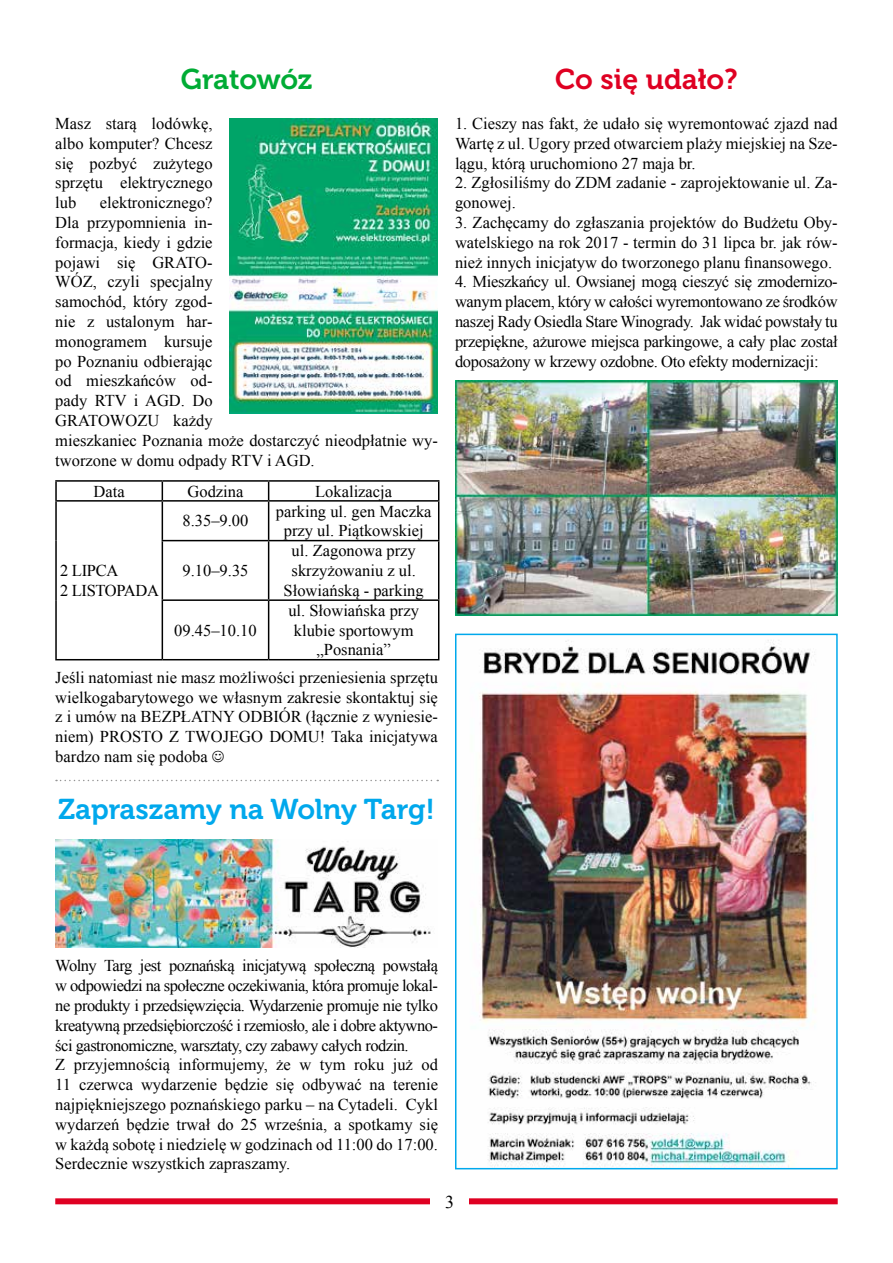
<style>
.page{position:relative;width:893px;height:1263px;background:#fff}
.page>*{position:absolute;margin:0;border:0;box-sizing:border-box;transform-origin:0 0}
.t1{font:28.5px "Museo 700";color:#00a8ec}
.t2{font:28.5px "Museo 700";color:#df0022}
.t3{font:28.5px "Museo 700";letter-spacing:-.01em;color:#00ac35}
.t4{font:18px "Times New Roman";color:#000}
.t5{font:16.5px/19.8px "Times New Roman";color:#000;text-align:justify}
.t6{font:16.5px/19.8px "Times New Roman";letter-spacing:-.03em;color:#000}
.t7{font:16.5px/19.8px "Times New Roman";letter-spacing:-.02em;color:#000}
</style>
<div class="page">
<div style="left:55px;top:1198px;width:783px;height:6px;background:#df0022"></div>
<div style="left:431px;top:1190px;width:38px;height:23px;background:#fff"></div>
<img style="left:455px;top:380px;width:383px;height:235px">
<img style="left:55px;top:839px;width:376px;height:108px">
<hr style="left:55px;top:480px;width:107px;height:2px;background:#000">
<hr style="left:162px;top:480px;width:107px;height:2px;background:#000">
<hr style="left:269px;top:480px;width:170px;height:2px;background:#000">
<hr style="left:55px;top:500px;width:107px;height:2px;background:#000">
<hr style="left:162px;top:500px;width:107px;height:2px;background:#000">
<hr style="left:269px;top:500px;width:170px;height:2px;background:#000">
<hr style="left:162px;top:540px;width:107px;height:1px;background:#000">
<hr style="left:269px;top:540px;width:170px;height:1px;background:#000">
<hr style="left:162px;top:599px;width:107px;height:2px;background:#000">
<hr style="left:269px;top:599px;width:170px;height:2px;background:#000">
<hr style="left:55px;top:659px;width:107px;height:1px;background:#000">
<hr style="left:162px;top:659px;width:107px;height:1px;background:#000">
<hr style="left:269px;top:659px;width:170px;height:1px;background:#000">
<svg style="left:55px;top:482px;width:2px;height:18px"></svg>
<hr style="left:55px;top:502px;width:2px;height:39px;background:#000">
<hr style="left:55px;top:541px;width:2px;height:59px;background:#000">
<hr style="left:55px;top:600px;width:2px;height:59px;background:#000">
<svg style="left:162px;top:482px;width:1px;height:18px"></svg>
<svg style="left:268px;top:482px;width:1px;height:18px"></svg>
<svg style="left:438px;top:482px;width:1px;height:18px"></svg>
<hr style="left:162px;top:502px;width:1px;height:38px;background:#000">
<hr style="left:268px;top:502px;width:1px;height:38px;background:#000">
<hr style="left:438px;top:502px;width:1px;height:38px;background:#000">
<hr style="left:162px;top:541px;width:1px;height:58px;background:#000">
<hr style="left:268px;top:541px;width:1px;height:58px;background:#000">
<hr style="left:438px;top:541px;width:1px;height:58px;background:#000">
<hr style="left:162px;top:601px;width:1px;height:58px;background:#000">
<hr style="left:268px;top:601px;width:1px;height:58px;background:#000">
<hr style="left:438px;top:601px;width:1px;height:58px;background:#000">
<img style="left:479px;top:640px;width:337px;height:526px">
<div style="left:455px;top:634px;width:383px;height:535px;border:2px solid #00a8ec"></div>
<img style="left:230px;top:118px;width:208px;height:295px">
<svg style="left:56px;top:780px;width:382px;height:1px"></svg>
<h1 class="t3" style="left:181px;top:64px;width:133px">Gratowóz</h1>
<p class="t5" style="left:55px;top:113px;width:159px">Masz starą lodówkę, albo komputer? Chcesz się pozbyć zużytego sprzętu elektrycznego lub</p>
<p class="t5" style="left:55px;top:193px;width:384px;text-align:left;text-indent:45px">elektronicznego?<br>Dla przypomnienia in-<br>formacja, kiedy i gdzie<br>pojawi się GRATO-<br>WÓZ, czyli specjalny<br>samochód, który zgod-<br>nie z ustalonym har-<br>monogramem kursuje<br>po Poznaniu odbierając<br>od mieszkańców od-<br>pady RTV i AGD. Do<br>GRATOWOZU każdy<br>mieszkaniec Poznania może dostarczyć nieodpłatnie wy&shy;tworzone w domu odpady RTV i AGD.</p>
<p class="t5" style="left:94px;top:481px;width:33px">Data</p>
<p class="t5" style="left:188px;top:481px;width:57px">Godzina</p>
<p class="t5" style="left:315px;top:481px;width:78px">Lokalizacja</p>
<p class="t7" style="left:60px;top:560px;width:100px">2 LIPCA<br>2 LISTOPADA</p>
<p class="t5" style="left:182px;top:511px;width:67px">8.35–9.00</p>
<p class="t5" style="left:276px;top:501px;width:157px;text-align:center">parking ul. gen Maczka przy ul. Piątkowskiej</p>
<p class="t5" style="left:182px;top:560px;width:67px">9.10–9.35</p>
<p class="t5" style="left:284px;top:541px;width:142px;text-align:center">ul. Zagonowa przy skrzyżowaniu z ul.<br>Słowiańską - parking</p>
<p class="t5" style="left:288px;top:600px;width:132px;text-align:center">ul. Słowiańska przy klubie sportowym „Posnania”</p>
<p class="t5" style="left:55px;top:667px;width:384px">Jeśli natomiast nie masz możliwości przeniesienia sprzętu wielkogabarytowego we własnym zakresie skontaktuj się z i umów na BEZPŁATNY ODBIÓR (łącznie z wyniesie&shy;niem) PROSTO Z TWOJEGO DOMU! Taka inicjatywa bardzo nam się podoba</p>
<h1 class="t1" style="left:58px;top:793px;width:378px">Zapraszamy na Wolny Targ!</h1>
<p class="t5" style="left:174px;top:620px;width:84px">09.45–10.10</p>
<h1 class="t2" style="left:555px;top:64px;width:184px">Co się udało?</h1>
<p class="t5" style="left:455px;top:113px;width:384px">1. Cieszy nas fakt, że udało się wyremontować zjazd nad Wartę z ul. Ugory przed otwarciem plaży miejskiej na Sze&shy;lągu, którą uruchomiono 27 maja br.</p>
<p class="t5" style="left:455px;top:173px;width:384px">2. Zgłosiliśmy do ZDM zadanie - zaprojektowanie ul. Za&shy;gonowej.</p>
<p class="t5" style="left:455px;top:212px;width:384px">3. Zachęcamy do zgłaszania projektów do Budżetu Oby&shy;watelskiego na rok 2017 - termin do 31 lipca br. jak rów&shy;nież innych inicjatyw do tworzonego planu finansowego.</p>
<p class="t5" style="left:455px;top:272px;width:384px">4. Mieszkańcy ul. Owsianej mogą cieszyć się zmodernizo&shy;wanym placem, który w całości wyremontowano ze środków naszej Rady Osiedla Stare Winogrady. Jak widać powstały tu przepiękne, ażurowe miejsca parkingowe, a cały plac został doposażony w krzewy ozdobne. Oto efekty modernizacji:</p>
<p class="t6" style="left:55px;top:956px;width:384px">Wolny Targ jest poznańską inicjatywą społeczną powstałą w odpowiedzi na społeczne oczekiwania, która promuje lokal&shy;ne produkty i przedsięwzięcia. Wydarzenie promuje nie tylko kreatywną przedsiębiorczość i rzemiosło, ale i dobre aktywno&shy;ści gastronomiczne, warsztaty, czy zabawy całych rodzin.<br>Z przyjemnością informujemy, że w tym roku już od 11 czerwca wydarzenie będzie się odbywać na terenie najpiękniejszego poznańskiego parku – na Cytadeli. Cykl wydarzeń będzie trwał do 25 września, a spotkamy się w każdą sobotę i niedzielę w godzinach od 11:00 do 17:00.<br>Serdecznie wszystkich zapraszamy.</p>
<p class="t4" style="left:445px;top:1189px;width:10px">3</p>
</div>
